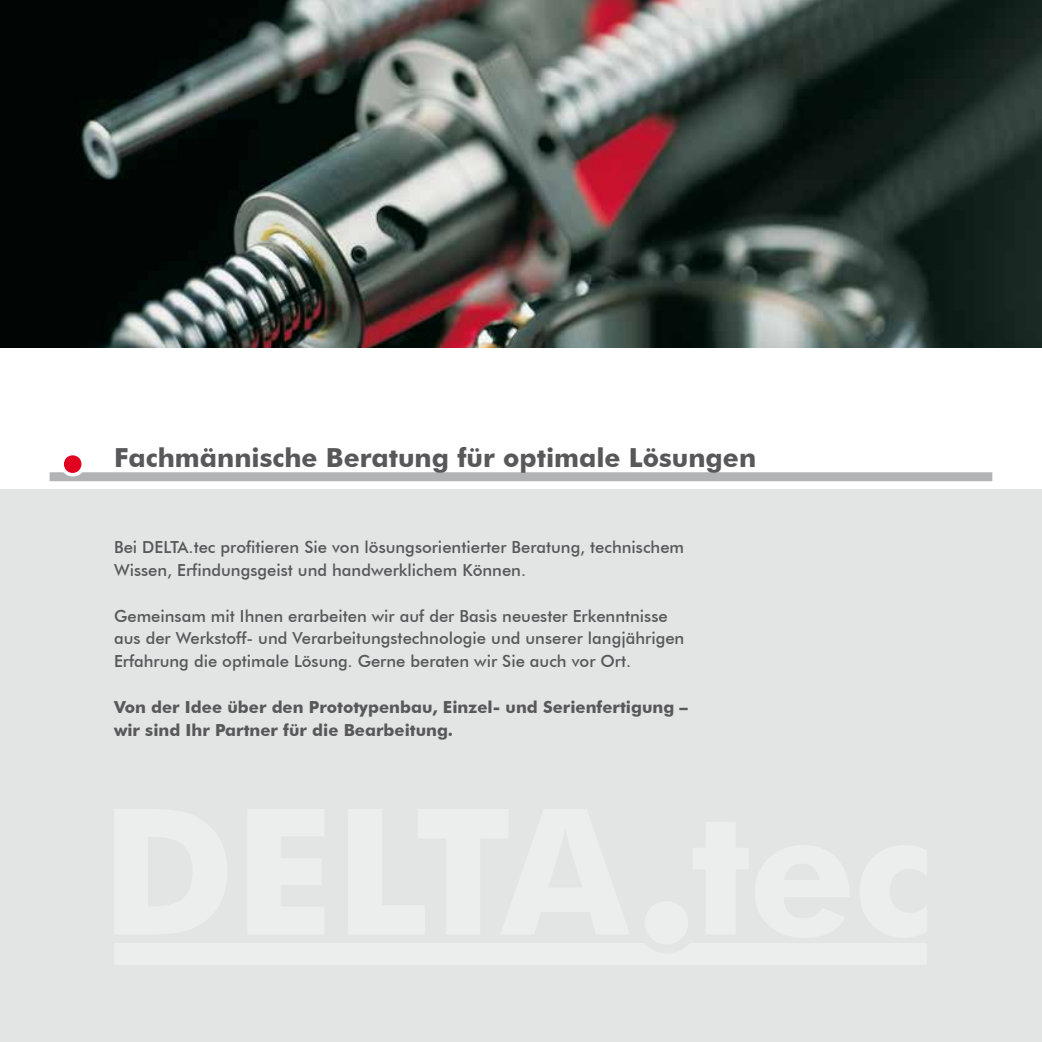
<style>
.page{position:relative;width:1042px;height:1042px;background:#fff}
.page>*{position:absolute;margin:0;border:0;box-sizing:border-box;transform-origin:0 0}
.t1{font:700 26.25px "Futura BT";color:#58585a}
.t2{font:500 16.62px/22.8px "Futura BT";color:#58585a}
.t3{font:700 16.62px/22.8px "Futura BT";color:#58585a}
</style>
<div class="page">
<div style="left:0;top:490px;width:1042px;height:552px;background:#e3e4e4"></div>
<img style="left:0;top:0;width:1042px;height:347px">
<svg style="left:50px;top:455px;width:942px;height:26px"></svg>
<h1 class="t1" style="left:114px;top:441px;width:643px">Fachmännische Beratung für optimale Lösungen</h1>
<p class="t2" style="left:114px;top:536px;width:571px">Bei DELTA.tec profitieren Sie von lösungsorientierter Beratung, technischem<br>Wissen, Erfindungsgeist und handwerklichem Können.</p>
<p class="t2" style="left:114px;top:604px;width:572px">Gemeinsam mit Ihnen erarbeiten wir auf der Basis neuester Erkenntnisse aus der Werkstoff- und Verarbeitungstechnologie und unserer langjährigen<br>Erfahrung die optimale Lösung. Gerne beraten wir Sie auch vor Ort.</p>
<p class="t3" style="left:114px;top:695px;width:575px">Von der Idee über den Prototypenbau, Einzel- und Serienfertigung – wir sind Ihr Partner für die Bearbeitung.</p>
</div>
